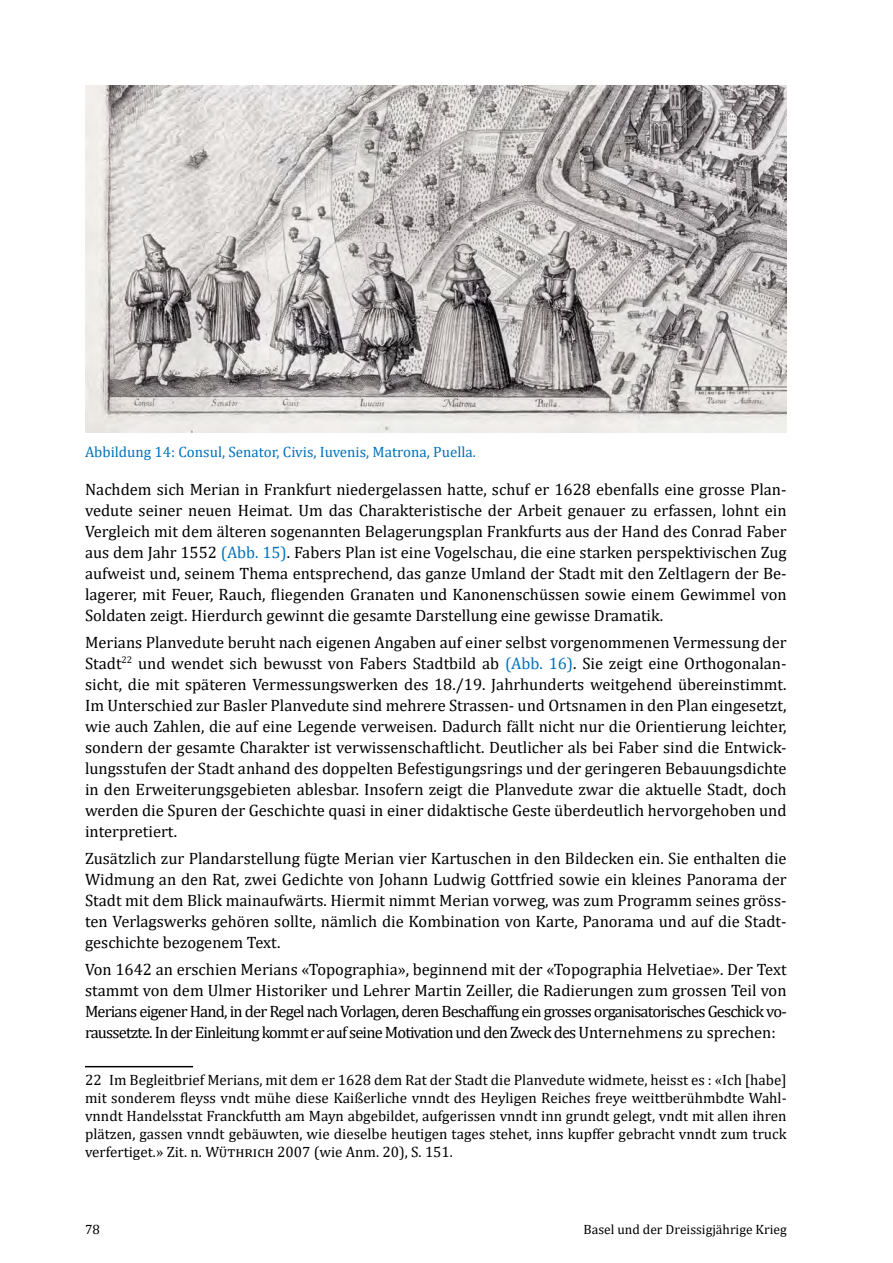
<style>
.page{position:relative;width:893px;height:1263px;background:#fff}
.page>*{position:absolute;margin:0;border:0;box-sizing:border-box;transform-origin:0 0}
.t1{font:16.5px/21px "Cambria";color:#000;text-align:justify}
.t2{font:15px/18px "Cambria";color:#000;text-align:justify}
.t3{font:15px "Cambria";color:#0072bc}
.t4{font:13.5px "Cambria";color:#000}
.s1{color:#0072bc}
</style>
<div class="page">
<hr style="left:85px;top:1066px;width:108px;height:1px;background:#000">
<img style="left:85px;top:85px;width:702px;height:347px">
<p class="t3" style="left:85px;top:443px;width:392px">Abbildung 14: Consul, Senator, Civis, Iuvenis, Matrona, Puella.</p>
<p class="t1" style="left:85px;top:479px;width:703px">Nachdem sich Merian in Frankfurt niedergelassen hatte, schuf er 1628 ebenfalls eine grosse Plan&shy;vedute seiner neuen Heimat. Um das Charakteristische der Arbeit genauer zu erfassen, lohnt ein Vergleich mit dem älteren sogenannten Belagerungsplan Frankfurts aus der Hand des Conrad Faber aus dem Jahr 1552 <span class="s1">(Abb. 15)</span>. Fabers Plan ist eine Vogelschau, die eine starken perspektivischen Zug aufweist und, seinem Thema entsprechend, das ganze Umland der Stadt mit den Zeltlagern der Be&shy;lagerer, mit Feuer, Rauch, fliegenden Granaten und Kanonenschüssen sowie einem Gewimmel von Soldaten zeigt. Hierdurch gewinnt die gesamte Darstellung eine gewisse Dramatik.</p>
<p class="t1" style="left:85px;top:632px;width:703px">Merians Planvedute beruht nach eigenen Angaben auf einer selbst vorgenommenen Vermessung der Stadt<sup>22</sup> und wendet sich bewusst von Fabers Stadtbild ab <span class="s1">(Abb. 16)</span>. Sie zeigt eine Orthogonalan&shy;sicht, die mit späteren Vermessungswerken des 18./19. Jahrhunderts weitgehend übereinstimmt.<br>Im Unterschied zur Basler Planvedute sind mehrere Strassen- und Ortsnamen in den Plan eingesetzt, wie auch Zahlen, die auf eine Legende verweisen. Dadurch fällt nicht nur die Orientierung leichter, sondern der gesamte Charakter ist verwissenschaftlicht. Deutlicher als bei Faber sind die Entwick&shy;lungsstufen der Stadt anhand des doppelten Befestigungsrings und der geringeren Bebauungsdichte in den Erweiterungsgebieten ablesbar. Insofern zeigt die Planvedute zwar die aktuelle Stadt, doch werden die Spuren der Geschichte quasi in einer didaktische Geste überdeutlich hervorgehoben und interpretiert.</p>
<p class="t1" style="left:85px;top:848px;width:703px">Zusätzlich zur Plandarstellung fügte Merian vier Kartuschen in den Bildecken ein. Sie enthalten die Widmung an den Rat, zwei Gedichte von Johann Ludwig Gottfried sowie ein kleines Panorama der Stadt mit dem Blick mainaufwärts. Hiermit nimmt Merian vorweg, was zum Programm seines gröss&shy;ten Verlagswerks gehören sollte, nämlich die Kombination von Karte, Panorama und auf die Stadt&shy;geschichte bezogenem Text.</p>
<p class="t1" style="left:85px;top:959px;width:703px">Von 1642 an erschien Merians «Topographia», beginnend mit der «Topographia Helvetiae». Der Text stammt von dem Ulmer Historiker und Lehrer Martin Zeiller, die Radierungen zum grossen Teil von Merians eigener Hand, in der Regel nach Vorlagen, deren Beschaffung ein grosses organisatorisches Geschick vo&shy;raussetzte. In der Einleitung kommt er auf seine Motivation und den Zweck des Unternehmens zu sprechen:</p>
<p class="t2" style="left:85px;top:1070px;width:703px">22 Im Begleitbrief Merians, mit dem er 1628 dem Rat der Stadt die Planvedute widmete, heisst es : «Ich [habe] mit sonderem fleyss vndt mühe diese Kaißerliche vnndt des Heyligen Reiches freye weittberühmbdte Wahl&shy;vnndt Handelsstat Franckfutth am Mayn abgebildet, aufgerissen vnndt inn grundt gelegt, vndt mit allen ihren plätzen, gassen vnndt gebäuwten, wie dieselbe heutigen tages stehet, inns kupffer gebracht vnndt zum truck verfertiget.» Zit. n. Wüthrich 2007 (wie Anm. 20), S. 151.</p>
<p class="t4" style="left:85px;top:1221px;width:16px">78</p>
<p class="t4" style="left:583px;top:1221px;width:205px">Basel und der Dreissigjährige Krieg</p>
</div>
